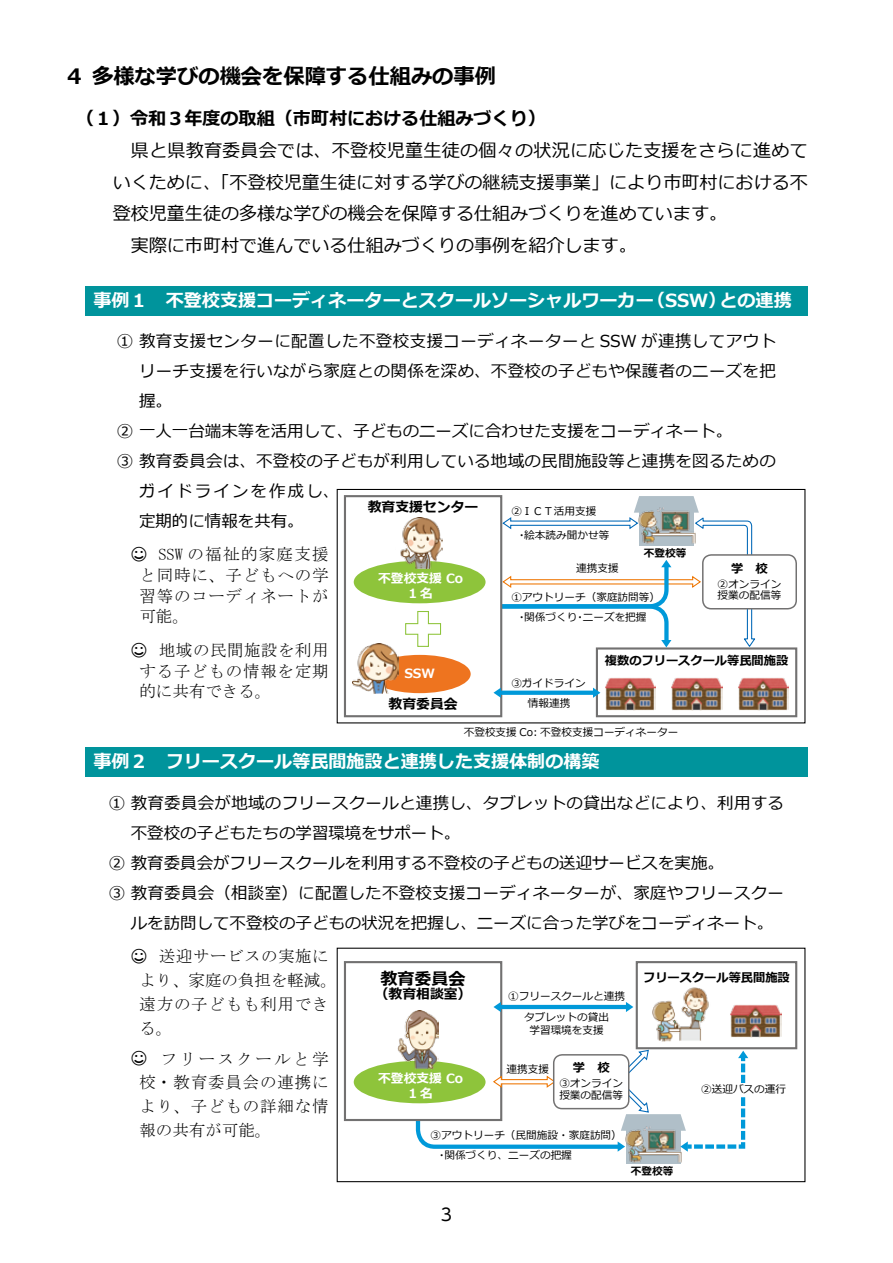
<style>
.page{position:relative;width:893px;height:1263px;background:#fff}
.page>*{position:absolute;margin:0;border:0;box-sizing:border-box;transform-origin:0 0}
.t1{font:700 21.3px "Meiryo";color:#000}
.t2{font:18px "Meiryo";color:#000}
.t3{font:700 18px "Meiryo";color:#fff}
.t4{font:700 18px "Meiryo";color:#000}
.t5{font:700 16.95px "Meiryo";color:#000}
.t6{font:16.95px "UD Shin M Go Pro";color:#000}
.t7{font:16.5px "Meiryo";letter-spacing:.02em;color:#000}
.t8{font:16.5px "Meiryo";color:#000}
.t9{font:16.5px/23.9px "MS Mincho";letter-spacing:.05em;color:#000;text-align:justify}
.t10{font:16.5px "Meiryo";letter-spacing:.13em;color:#000}
.t11{font:700 13.8px "Meiryo";color:#000}
.t12{font:700 12.75px/15.3px "Meiryo";color:#fff;text-align:center}
.t13{font:700 12.15px "Meiryo";color:#000}
.t14{font:10.65px/12.8px "Meiryo";color:#000}
.t15{font:700 10.65px "Meiryo";color:#000}
.s1{font-size:33px}
</style>
<div class="page">
<div style="left:596px;top:647px;width:201px;height:70px;border:2px solid #727171"></div>
<div style="left:344px;top:495px;width:158px;height:222px;border:2px solid #727171"></div>
<div style="left:344px;top:961px;width:158px;height:160px;border:2px solid #727171"></div>
<div style="left:636px;top:961px;width:161px;height:88px;border:2px solid #727171"></div>
<div style="left:354px;top:561px;width:132px;height:42px;background:#8ec43b;border-radius:50%"></div>
<div style="left:354px;top:1061px;width:132px;height:42px;background:#8ec43b;border-radius:50%"></div>
<div style="left:369px;top:655px;width:102px;height:38px;background:#ee741f;border-radius:50%"></div>
<div style="left:337px;top:489px;width:468px;height:234px;border:1px solid #000"></div>
<div style="left:337px;top:948px;width:468px;height:234px;border:1px solid #000"></div>
<div style="left:85px;top:747px;width:723px;height:30px;background:#00949c"></div>
<div style="left:85px;top:286px;width:723px;height:30px;background:#00949c"></div>
<img style="left:395px;top:517px;width:48px;height:52px">
<img style="left:352px;top:643px;width:47px;height:50px">
<img style="left:605px;top:677px;width:51px;height:33px">
<img style="left:671px;top:677px;width:51px;height:33px">
<img style="left:738px;top:677px;width:51px;height:33px">
<div style="left:702px;top:554px;width:95px;height:55px;border:1px solid #727171;border-radius:9px"></div>
<svg style="left:493px;top:688px;width:107px;height:10px"></svg>
<svg style="left:493px;top:1002px;width:140px;height:10px"></svg>
<svg style="left:497px;top:496px;width:259px;height:152px"></svg>
<svg style="left:405px;top:611px;width:37px;height:36px"></svg>
<img style="left:395px;top:1010px;width:44px;height:53px">
<img style="left:730px;top:1004px;width:51px;height:33px">
<div style="left:626px;top:1126px;width:55px;height:38px;background:#b0bfc8"></div>
<svg style="left:414px;top:1049px;width:334px;height:103px"></svg>
<div style="left:554px;top:1055px;width:75px;height:53px;background:#fff;border-radius:9px"></div>
<div style="left:553px;top:1054px;width:76px;height:55px;border:1px solid #727171;border-radius:9px"></div>
<img style="left:652px;top:987px;width:57px;height:54px">
<img style="left:622px;top:1122px;width:62px;height:41px">
<p class="t1" style="left:64px;top:62px;width:434px">４ 多様な学びの機会を保障する仕組みの事例</p>
<p class="t4" style="left:76px;top:106px;width:471px">（１）令和３年度の取組（市町村における仕組みづくり）</p>
<p class="t2" style="left:131px;top:138px;width:679px">県と県教育委員会では、不登校児童生徒の個々の状況に応じた支援をさらに進めて</p>
<p class="t2" style="left:113px;top:169px;width:697px">いくために、「不登校児童生徒に対する学びの継続支援事業」により市町村における不</p>
<p class="t2" style="left:113px;top:201px;width:616px">登校児童生徒の多様な学びの機会を保障する仕組みづくりを進めています。</p>
<p class="t2" style="left:131px;top:233px;width:507px">実際に市町村で進んでいる仕組みづくりの事例を紹介します。</p>
<p class="t3" style="left:94px;top:287px;width:700px">事例１　不登校支援コーディネーターとスクールソーシャルワーカー（SSW）との連携</p>
<p class="t7" style="left:117px;top:330px;width:661px">① 教育支援センターに配置した不登校支援コーディネーターと SSW が連携してアウト</p>
<p class="t7" style="left:139px;top:360px;width:638px">リーチ支援を行いながら家庭との関係を深め、不登校の子どもや保護者のニーズを把</p>
<p class="t7" style="left:139px;top:390px;width:34px">握。</p>
<p class="t8" style="left:117px;top:420px;width:617px">② 一人一台端末等を活用して、子どものニーズに合わせた支援をコーディネート。</p>
<p class="t7" style="left:117px;top:449px;width:660px">③ 教育委員会は、不登校の子どもが利用している地域の民間施設等と連携を図るための</p>
<p class="t10" style="left:139px;top:479px;width:202px">ガイドラインを作成し、</p>
<p class="t8" style="left:139px;top:509px;width:166px">定期的に情報を共有。</p>
<p class="t9" style="left:139px;top:544px;width:191px;line-height:20.7px;text-indent:-9px"><span class="s1">☺</span> SSW の福祉的家庭支援と同時に、子どもへの学習等のコーディネートが可能。</p>
<p class="t9" style="left:139px;top:639px;width:191px;line-height:20.7px;text-indent:-9px"><span class="s1">☺</span> 地域の民間施設を利用する子どもの情報を定期的に共有できる。</p>
<p class="t11" style="left:368px;top:497px;width:112px">教育支援センター</p>
<p class="t14" style="left:511px;top:506px;width:87px">②ＩＣＴ活用支援</p>
<p class="t14" style="left:516px;top:529px;width:95px">・絵本読み聞かせ等</p>
<p class="t15" style="left:644px;top:546px;width:44px">不登校等</p>
<p class="t13" style="left:731px;top:560px;width:38px">学　校</p>
<p class="t14" style="left:576px;top:562px;width:44px">連携支援</p>
<p class="t12" style="left:378px;top:571px;width:87px">不登校支援 Co<br>1 名</p>
<p class="t14" style="left:718px;top:578px;width:65px;line-height:11.7px">②オンライン授業の配信等</p>
<p class="t14" style="left:511px;top:591px;width:150px">①アウトリーチ（家庭訪問等）</p>
<p class="t14" style="left:516px;top:611px;width:132px">・関係づくり・ニーズを把握</p>
<p class="t13" style="left:605px;top:652px;width:185px">複数のフリースクール等民間施設</p>
<p class="t12" style="left:404px;top:666px;width:32px">SSW</p>
<p class="t11" style="left:389px;top:694px;width:71px">教育委員会</p>
<p class="t14" style="left:511px;top:677px;width:76px">③ガイドライン</p>
<p class="t14" style="left:528px;top:698px;width:44px">情報連携</p>
<p class="t14" style="left:464px;top:726px;width:216px">不登校支援 Co: 不登校支援コーディネーター</p>
<p class="t3" style="left:94px;top:749px;width:507px">事例２　フリースクール等民間施設と連携した支援体制の構築</p>
<p class="t7" style="left:109px;top:791px;width:677px">① 教育委員会が地域のフリースクールと連携し、タブレットの貸出などにより、利用する</p>
<p class="t8" style="left:131px;top:821px;width:331px">不登校の子どもたちの学習環境をサポート。</p>
<p class="t8" style="left:109px;top:851px;width:617px">② 教育委員会がフリースクールを利用する不登校の子どもの送迎サービスを実施。</p>
<p class="t7" style="left:109px;top:881px;width:677px">③ 教育委員会（相談室）に配置した不登校支援コーディネーターが、家庭やフリースクー</p>
<p class="t8" style="left:131px;top:911px;width:644px">ルを訪問して不登校の子どもの状況を把握し、ニーズに合った学びをコーディネート。</p>
<p class="t9" style="left:139px;top:944px;width:199px;text-align:left;text-indent:-9px"><span class="s1">☺</span> 送迎サービスの実施により、家庭の負担を軽減。遠方の子どもも利用できる。</p>
<p class="t9" style="left:139px;top:1047px;width:191px;text-indent:-9px"><span class="s1">☺</span> フリースクールと学校・教育委員会の連携により、子どもの詳細な情報の共有が可能。</p>
<p class="t5" style="left:381px;top:966px;width:87px">教育委員会</p>
<p class="t11" style="left:375px;top:984px;width:98px">（教育相談室）</p>
<p class="t13" style="left:643px;top:969px;width:148px">フリースクール等民間施設</p>
<p class="t14" style="left:508px;top:990px;width:118px">①フリースクールと連携</p>
<p class="t14" style="left:524px;top:1011px;width:87px;text-align:center">タブレットの貸出学習環境を支援</p>
<p class="t13" style="left:573px;top:1059px;width:38px">学　校</p>
<p class="t14" style="left:507px;top:1064px;width:44px">連携支援</p>
<p class="t12" style="left:378px;top:1071px;width:87px">不登校支援 Co<br>1 名</p>
<p class="t14" style="left:559px;top:1078px;width:65px">③オンライン</p>
<p class="t14" style="left:701px;top:1083px;width:87px">②送迎バスの運行</p>
<p class="t14" style="left:559px;top:1089px;width:65px">授業の配信等</p>
<p class="t14" style="left:436px;top:1126px;width:187px;line-height:20px;text-indent:-6px">③アウトリーチ（民間施設・家庭訪問）・関係づくり、ニーズの把握</p>
<p class="t6" style="left:441px;top:1200px;width:13px">3</p>
<p class="t15" style="left:631px;top:1164px;width:44px">不登校等</p>
</div>
